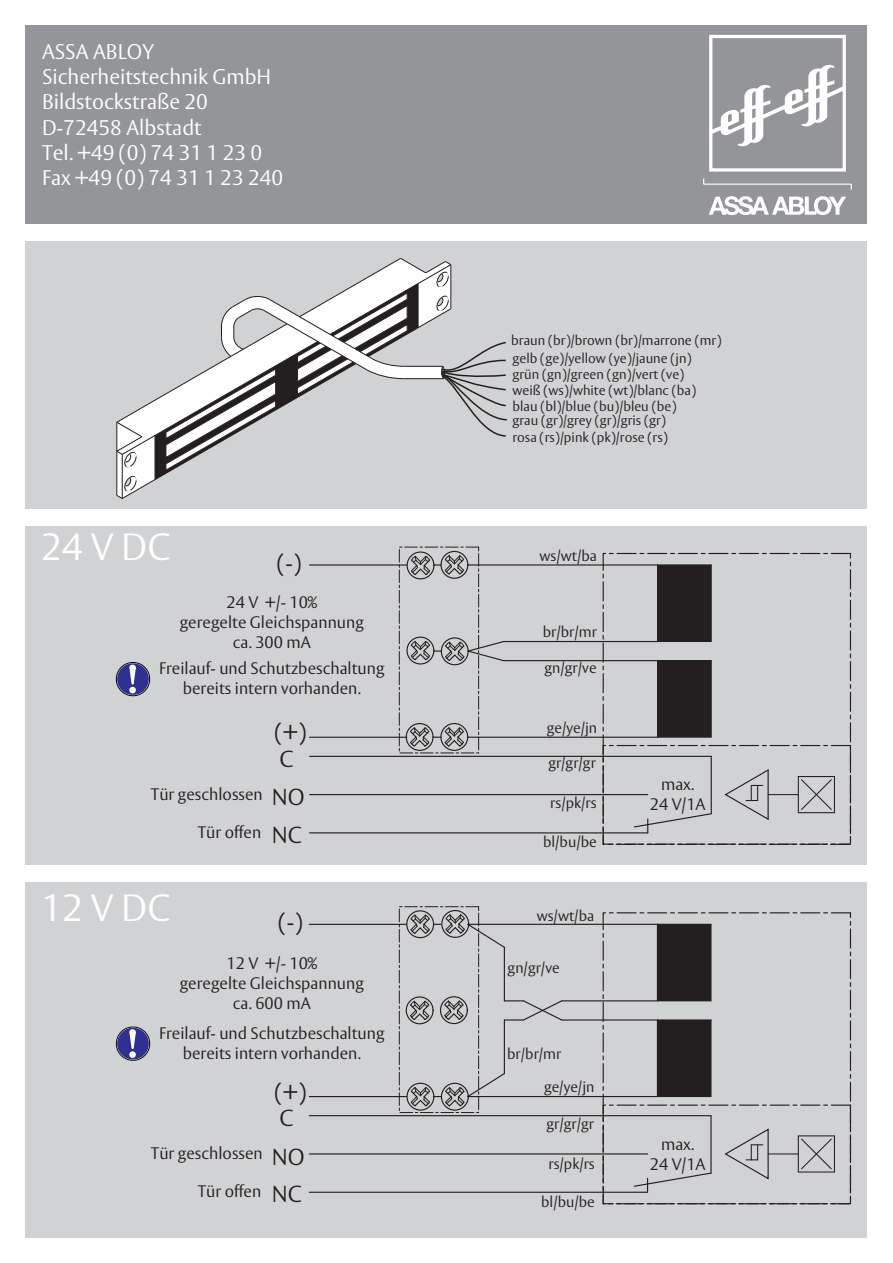
<style>
.page{position:relative;width:893px;height:1263px;background:#fff}
.page>*{position:absolute;margin:0;border:0;box-sizing:border-box;transform-origin:0 0}
.t1{font:300 37.5px "ASSA Vesta";color:#fff}
.t2{font:300 22.95px/26.2px "ASSA Vesta";color:#231f20}
.t3{font:300 21px/25.2px "ASSA Vesta";color:#fff}
.t4{font:300 16.5px/19.8px "ASSA Vesta";color:#231f20;text-align:center}
.t5{font:300 14.85px "ASSA Vesta";color:#231f20}
.t6{font:300 13.5px/16.4px "ASSA Vesta";color:#231f20}
.s1{font-size:22.95px}
</style>
<div class="page">
<div style="left:26px;top:242px;width:841px;height:267px;background:#d1d2d4"></div>
<div style="left:26px;top:526px;width:841px;height:339px;background:#d1d2d4"></div>
<div style="left:26px;top:882px;width:841px;height:355px;background:#d1d2d4"></div>
<div style="left:26px;top:26px;width:841px;height:198px;background:#939598"></div>
<svg style="left:703px;top:179px;width:149px;height:11px"></svg>
<svg style="left:709px;top:196px;width:137px;height:19px"></svg>
<svg style="left:713px;top:64px;width:129px;height:83px"></svg>
<div style="left:709px;top:35px;width:137px;height:137px;border:3px solid #fff"></div>
<svg style="left:602px;top:552px;width:249px;height:192px"></svg>
<div style="left:656px;top:564px;width:56px;height:79px;background:#231f20"></div>
<div style="left:656px;top:659px;width:56px;height:79px;background:#231f20"></div>
<hr style="left:310px;top:756px;width:401px;height:1px;background:#231f20">
<hr style="left:310px;top:832px;width:338px;height:1px;background:#231f20">
<hr style="left:310px;top:794px;width:338px;height:1px;background:#231f20">
<hr style="left:468px;top:564px;width:190px;height:1px;background:#231f20">
<hr style="left:504px;top:641px;width:154px;height:1px;background:#231f20">
<hr style="left:504px;top:660px;width:154px;height:1px;background:#231f20">
<hr style="left:468px;top:737px;width:190px;height:1px;background:#231f20">
<hr style="left:310px;top:564px;width:97px;height:2px;background:#231f20">
<hr style="left:310px;top:737px;width:97px;height:1px;background:#231f20">
<hr style="left:309px;top:1115px;width:402px;height:1px;background:#231f20">
<hr style="left:309px;top:1192px;width:338px;height:1px;background:#231f20">
<hr style="left:309px;top:1153px;width:338px;height:1px;background:#231f20">
<hr style="left:468px;top:924px;width:189px;height:1px;background:#231f20">
<hr style="left:562px;top:1000px;width:95px;height:1px;background:#231f20">
<hr style="left:562px;top:1019px;width:95px;height:1px;background:#231f20">
<hr style="left:468px;top:1096px;width:189px;height:1px;background:#231f20">
<hr style="left:309px;top:924px;width:98px;height:1px;background:#231f20">
<hr style="left:309px;top:1096px;width:98px;height:1px;background:#231f20">
<svg style="left:399px;top:546px;width:106px;height:208px"></svg>
<svg style="left:399px;top:906px;width:164px;height:207px"></svg>
<svg style="left:116px;top:258px;width:391px;height:241px"></svg>
<svg style="left:602px;top:912px;width:249px;height:192px"></svg>
<svg style="left:602px;top:744px;width:250px;height:101px"></svg>
<svg style="left:602px;top:1104px;width:250px;height:101px"></svg>
<svg style="left:116px;top:1026px;width:34px;height:35px"></svg>
<svg style="left:116px;top:662px;width:34px;height:34px"></svg>
<p class="t3" style="left:42px;top:40px;width:243px">ASSA ABLOY<br>Sicherheitstechnik GmbH<br>Bildstockstraße 20<br>D-72458 Albstadt<br>Tel. +49 (0) 74 31 1 23 0<br>Fax +49 (0) 74 31 1 23 240</p>
<h1 class="t1" style="left:41px;top:524px;width:130px">24 V DC</h1>
<h2 class="t2" style="left:277px;top:551px;width:26px">(-)</h2>
<p class="t4" style="left:180px;top:593px;width:186px">24 V +/- 10%<br>geregelte Gleichspannung ca. 300 mA</p>
<p class="t4" style="left:159px;top:659px;width:227px">Freilauf- und Schutzbeschaltung bereits intern vorhanden.</p>
<h2 class="t2" style="left:274px;top:720px;width:34px">(+)<br>C</h2>
<p class="t4" style="left:151px;top:785px;width:155px">Tür geschlossen <span class="s1">NO</span></p>
<p class="t4" style="left:198px;top:823px;width:105px">Tür offen <span class="s1">NC</span></p>
<h1 class="t1" style="left:41px;top:885px;width:130px">12 V DC</h1>
<h2 class="t2" style="left:278px;top:910px;width:26px">(-)</h2>
<p class="t4" style="left:180px;top:954px;width:186px">12 V +/- 10%<br>geregelte Gleichspannung ca. 600 mA</p>
<p class="t4" style="left:159px;top:1024px;width:227px">Freilauf- und Schutzbeschaltung bereits intern vorhanden.</p>
<p class="t4" style="left:151px;top:1144px;width:113px">Tür geschlossen</p>
<p class="t4" style="left:198px;top:1182px;width:65px">Tür offen</p>
<h2 class="t2" style="left:274px;top:1080px;width:34px">(+)<br>C</h2>
<h2 class="t2" style="left:272px;top:1139px;width:34px;line-height:37.8px">NO<br>NC</h2>
<p class="t6" style="left:511px;top:332px;width:212px;line-height:17.9px">braun (br)/brown (br)/marrone (mr) gelb (ge)/yellow (ye)/jaune (jn)</p>
<p class="t6" style="left:512px;top:366px;width:185px">grün (gn)/green (gn)/vert (ve) weiß (ws)/white (wt)/blanc (ba) blau (bl)/blue (bu)/bleu (be)</p>
<p class="t6" style="left:512px;top:413px;width:157px">grau (gr)/grey (gr)/gris (gr) rosa (rs)/pink (pk)/rose (rs)</p>
<p class="t5" style="left:539px;top:547px;width:59px">ws/wt/ba</p>
<p class="t5" style="left:543px;top:623px;width:56px">br/br/mr</p>
<p class="t5" style="left:545px;top:659px;width:54px">gn/gr/ve</p>
<p class="t5" style="left:547px;top:719px;width:52px">ge/ye/jn</p>
<p class="t5" style="left:548px;top:754px;width:49px">gr/gr/gr</p>
<p class="t5" style="left:550px;top:794px;width:48px">rs/pk/rs</p>
<p class="t5" style="left:543px;top:832px;width:55px">bl/bu/be</p>
<p class="t5" style="left:537px;top:907px;width:59px">ws/wt/ba</p>
<p class="t5" style="left:508px;top:959px;width:54px">gn/gr/ve</p>
<p class="t5" style="left:507px;top:1045px;width:56px">br/br/mr</p>
<p class="t5" style="left:544px;top:1078px;width:52px">ge/ye/jn</p>
<p class="t5" style="left:546px;top:1115px;width:49px">gr/gr/gr</p>
<p class="t5" style="left:548px;top:1155px;width:48px">rs/pk/rs</p>
<p class="t5" style="left:541px;top:1193px;width:55px">bl/bu/be</p>
<p class="t4" style="left:650px;top:775px;width:57px">max.<br>24 V/1A</p>
<p class="t4" style="left:650px;top:1135px;width:57px">max.<br>24 V/1A</p>
</div>
